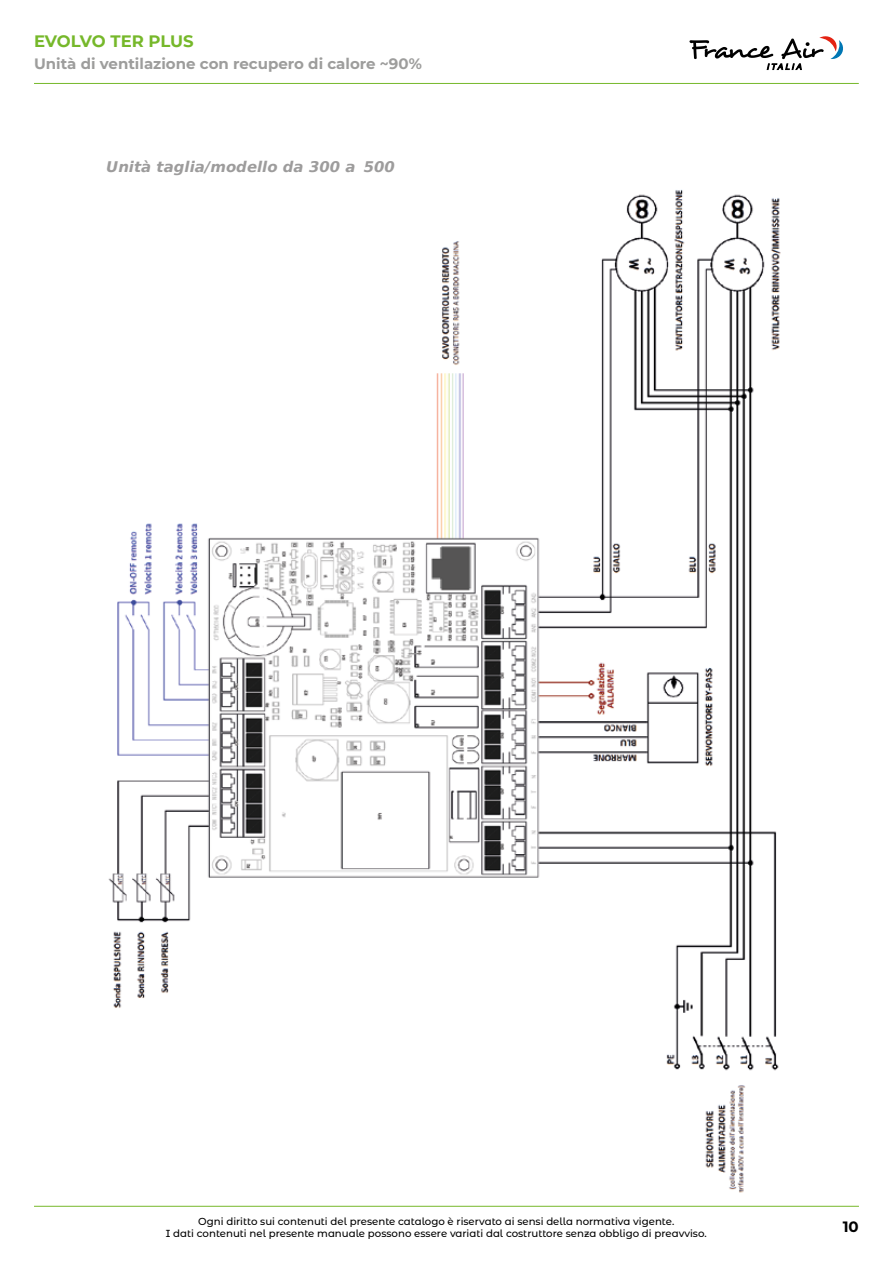
<style>
.page{position:relative;width:893px;height:1263px;background:#fff}
.page>*{position:absolute;margin:0;border:0;box-sizing:border-box;transform-origin:0 0}
.t1{font:700 16.5px "Montserrat";letter-spacing:-.01em;color:#76b82a}
.t2{font:700 15px "Montserrat";color:#9d9d9c}
.t3{font:700 15px "Montserrat Alternates";color:#000}
.t4{font:italic 700 14.7px "DejaVu Sans";color:#9d9c9c}
.t5{font:500 10.2px/12.3px "Montserrat Alternates";color:#000;text-align:center}
</style>
<div class="page">
<img style="left:108px;top:189px;width:673px;height:1004px">
<hr style="left:34px;top:1206px;width:825px;height:1px;background:#76b82a">
<hr style="left:34px;top:83px;width:825px;height:1px;background:#76b82a">
<svg style="left:689px;top:36px;width:154px;height:34px"></svg>
<h1 class="t1" style="left:34px;top:29px;width:161px">EVOLVO TER PLUS</h1>
<h2 class="t2" style="left:34px;top:53px;width:389px">Unità di ventilazione con recupero di calore ~90%</h2>
<h3 class="t4" style="left:106px;top:156px;width:290px">Unità taglia/modello da 300 a 500</h3>
<p class="t5" style="left:166px;top:1214px;width:542px">Ogni diritto sui contenuti del presente catalogo è riservato ai sensi della normativa vigente.<br>I dati contenuti nel presente manuale possono essere variati dal costruttore senza obbligo di preavviso.</p>
<h2 class="t3" style="left:843px;top:1216px;width:18px">10</h2>
</div>
